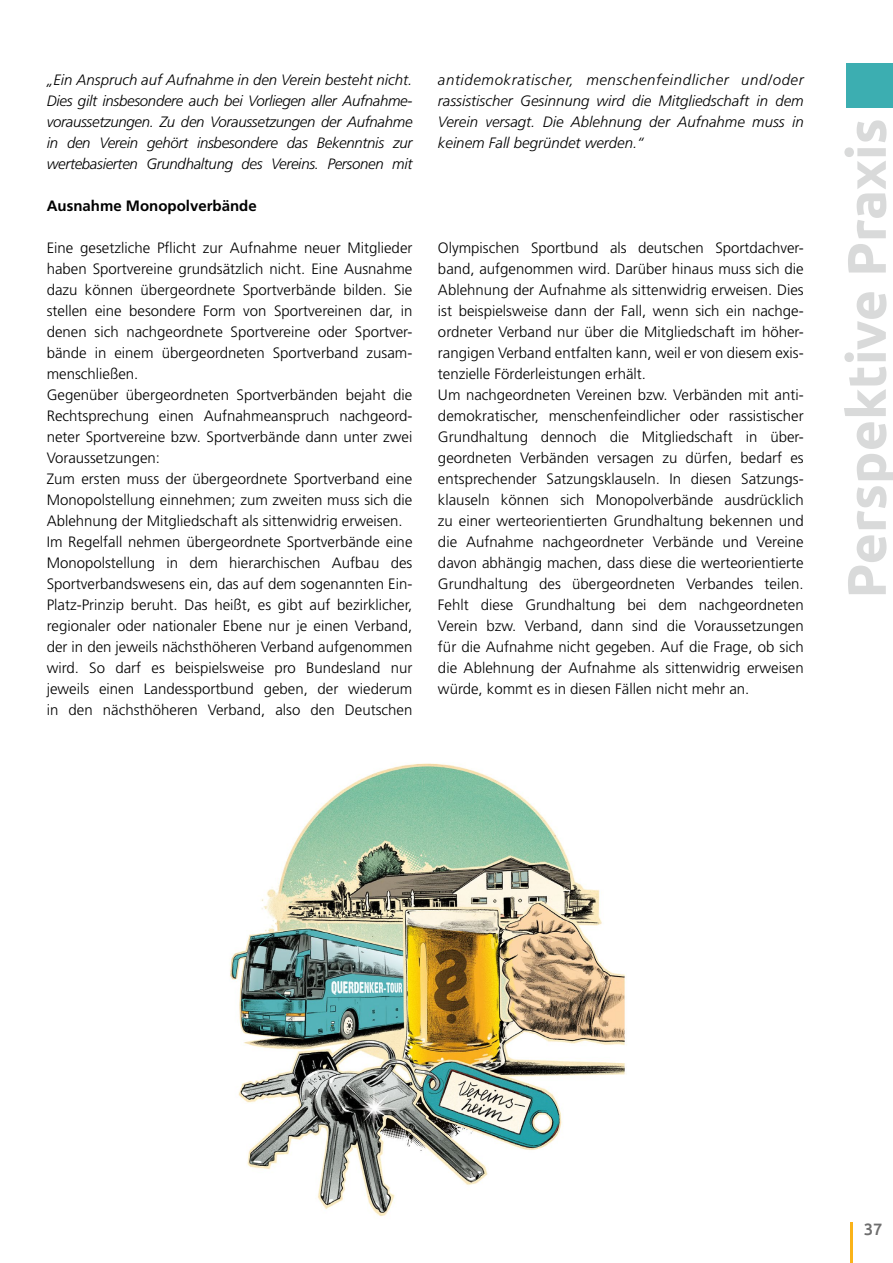
<style>
.page{position:relative;width:893px;height:1263px;background:#fff}
.page>*{position:absolute;margin:0;border:0;box-sizing:border-box;transform-origin:0 0}
.t1{font:700 54px "Ubuntu";color:#d9dada}
.t2{font:500 16.5px "Ubuntu";color:#6e6e6e}
.t3{font:300 15px/21px "Frutiger";color:#000}
.t4{font:italic 300 15px/21px "Frutiger";letter-spacing:-.01em;color:#000;text-align:justify}
.t5{font:700 15px "Frutiger";color:#000}
</style>
<div class="page">
<hr style="left:850px;top:1222px;width:3px;height:41px;background:#fab319">
<div style="left:846px;top:64px;width:47px;height:44px;background:#3caeb1"></div>
<img style="left:230px;top:763px;width:396px;height:454px">
<p class="t4" style="left:47px;top:69px;width:367px">„Ein Anspruch auf Aufnahme in den Verein besteht nicht.<br>Dies gilt insbesondere auch bei Vorliegen aller Aufnahme&shy;voraussetzungen. Zu den Voraussetzungen der Aufnahme in den Verein gehört insbesondere das Bekenntnis zur wertebasierten Grundhaltung des Vereins. Personen mit</p>
<p class="t4" style="left:438px;top:69px;width:367px">antidemokratischer, menschenfeindlicher und/oder rassistischer Gesinnung wird die Mitgliedschaft in dem Verein versagt. Die Ablehnung der Aufnahme muss in keinem Fall begründet werden.“</p>
<p class="t5" style="left:47px;top:197px;width:212px">Ausnahme Monopolverbände</p>
<p class="t3" style="left:47px;top:237px;width:367px">Eine gesetzliche Pflicht zur Aufnahme neuer Mitglieder haben Sportvereine grundsätzlich nicht. Eine Ausnahme dazu können übergeordnete Sportverbände bilden. Sie stellen eine besondere Form von Sportvereinen dar, in denen sich nachgeordnete Sportvereine oder Sportver&shy;bände in einem übergeordneten Sportverband zusam&shy;menschließen.<br>Gegenüber übergeordneten Sportverbänden bejaht die Rechtsprechung einen Aufnahmeanspruch nachgeord&shy;neter Sportvereine bzw. Sportverbände dann unter zwei Voraussetzungen:<br>Zum ersten muss der übergeordnete Sportverband eine Monopolstellung einnehmen; zum zweiten muss sich die Ablehnung der Mitgliedschaft als sittenwidrig erweisen.<br>Im Regelfall nehmen übergeordnete Sportverbände eine Monopolstellung in dem hierarchischen Aufbau des Sportverbandswesens ein, das auf dem sogenannten Ein-Platz-Prinzip beruht. Das heißt, es gibt auf bezirklicher, regionaler oder nationaler Ebene nur je einen Verband, der in den jeweils nächsthöheren Verband aufgenommen wird. So darf es beispielsweise pro Bundesland nur jeweils einen Landessportbund geben, der wiederum in den nächsthöheren Verband, also den Deutschen</p>
<p class="t3" style="left:438px;top:237px;width:367px">Olympischen Sportbund als deutschen Sportdachver&shy;band, aufgenommen wird. Darüber hinaus muss sich die Ablehnung der Aufnahme als sittenwidrig erweisen. Dies ist beispielsweise dann der Fall, wenn sich ein nachge&shy;ordneter Verband nur über die Mitgliedschaft im höher&shy;rangigen Verband entfalten kann, weil er von diesem exis&shy;tenzielle Förderleistungen erhält.<br>Um nachgeordneten Vereinen bzw. Verbänden mit anti&shy;demokratischer, menschenfeindlicher oder rassistischer Grundhaltung dennoch die Mitgliedschaft in über&shy;geordneten Verbänden versagen zu dürfen, bedarf es entsprechender Satzungsklauseln. In diesen Satzungs&shy;klauseln können sich Monopolverbände ausdrücklich zu einer werteorientierten Grundhaltung bekennen und die Aufnahme nachgeordneter Verbände und Vereine davon abhängig machen, dass diese die werteorientierte Grundhaltung des übergeordneten Verbandes teilen.<br>Fehlt diese Grundhaltung bei dem nachgeordneten Verein bzw. Verband, dann sind die Voraussetzungen für die Aufnahme nicht gegeben. Auf die Frage, ob sich die Ablehnung der Aufnahme als sittenwidrig erweisen würde, kommt es in diesen Fällen nicht mehr an.</p>
<h1 class="t1" style="left:834px;top:598px;width:482px;rotate:-90deg">Perspektive Praxis</h1>
<p class="t2" style="left:864px;top:1219px;width:20px">37</p>
</div>
